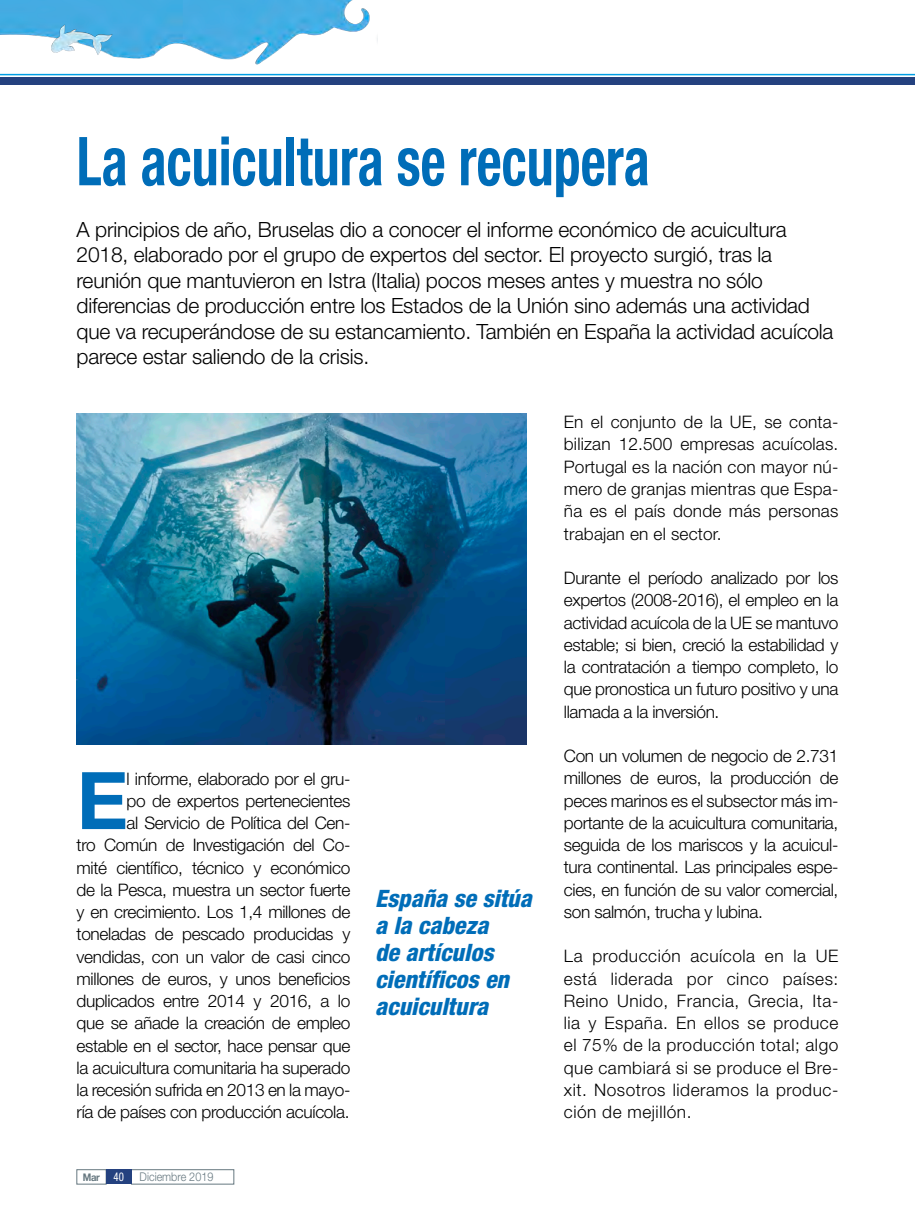
<style>
.page{position:relative;width:915px;height:1212px;background:#fff}
.page>*{position:absolute;margin:0;border:0;box-sizing:border-box;transform-origin:0 0}
.texto_general{font:700 79.65px "Helvetica Neue LT Std";color:#006db8}
.t1{font:700 condensed 67.5px "Helvetica Neue LT Std";color:#006db8;scale:.8 1}
.texto_frases_destaca{font:italic 800 condensed 24px/27px "Helvetica Neue LT Std";color:#006db8}
.Entradilla_reportaje{font:300 21px/25.5px "Helvetica Neue LT Std";letter-spacing:-.01em;color:#000}
.texto_general-2{font:300 17.25px/22.2px "Helvetica Neue LT Std";letter-spacing:-.02em;color:#000;text-align:justify}
.t2{font:300 12px "Helvetica Neue LT Std";color:#667880;scale:.9 1}
.t3{font:700 10.5px "Helvetica Neue LT Std";color:#667880;scale:.9 1}
.s1{font-weight:400;font-stretch:condensed;font-size:12px;color:#fff}
</style>
<div class="page">
<div style="left:131px;top:1169px;width:103px;height:15px;border:1px solid #667880"></div>
<div style="left:77px;top:1169px;width:29px;height:15px;border:1px solid #667880"></div>
<div style="left:106px;top:1169px;width:26px;height:15px;background:#24417f"></div>
<hr style="left:0;top:74px;width:914px;height:1px;background:#009ee3">
<div style="left:0;top:77px;width:914px;height:8px;background:#24417f"></div>
<img style="left:0;top:0;width:377px;height:76px">
<img style="left:22px;top:21px;width:109px;height:47px">
<img style="left:77px;top:413px;width:449px;height:332px">
<p class="t1" style="left:77px;top:120px;width:717px">La acuicultura se recupera</p>
<p class="Entradilla_reportaje" style="left:77px;top:216px;width:758px">A principios de año, Bruselas dio a conocer el informe económico de acuicultura 2018, elaborado por el grupo de expertos del sector. El proyecto surgió, tras la reunión que mantuvieron en Istra (Italia) pocos meses antes y muestra no sólo diferencias de producción entre los Estados de la Unión sino además una actividad que va recuperándose de su estancamiento. También en España la actividad acuícola parece estar saliendo de la crisis.</p>
<p class="texto_general-2" style="left:77px;top:767px;width:275px;text-align:right">l informe, elaborado por el gru-<br>po de expertos pertenecientes<br>al Servicio de Política del Cen-<br>tro Común de Investigación del Co&shy;mité científico, técnico y económico de la Pesca, muestra un sector fuerte y en crecimiento. Los 1,4 millones de toneladas de pescado producidas y vendidas, con un valor de casi cinco millones de euros, y unos beneficios duplicados entre 2014 y 2016, a lo que se añade la creación de empleo estable en el sector, hace pensar que la acuicultura comunitaria ha superado la recesión sufrida en 2013 en la mayo&shy;ría de países con producción acuícola.</p>
<p class="texto_general" style="left:77px;top:751px;width:53px">E</p>
<p class="t3" style="left:83px;top:1171px;width:47px">Mar <span class="s1">40</span></p>
<p class="t2" style="left:140px;top:1169px;width:83px">Diciembre 2019</p>
<p class="texto_frases_destaca" style="left:375px;top:885px;width:158px">España se sitúa a la cabeza<br>de artículos científicos en acuicultura</p>
<p class="texto_general-2" style="left:563px;top:411px;width:276px">En el conjunto de la UE, se conta&shy;bilizan 12.500 empresas acuícolas.<br>Portugal es la nación con mayor nú&shy;mero de granjas mientras que Espa&shy;ña es el país donde más personas trabajan en el sector.</p>
<p class="texto_general-2" style="left:563px;top:566px;width:276px">Durante el período analizado por los expertos (2008-2016), el empleo en la actividad acuícola de la UE se mantuvo estable; si bien, creció la estabilidad y la contratación a tiempo completo, lo que pronostica un futuro positivo y una llamada a la inversión.</p>
<p class="texto_general-2" style="left:563px;top:744px;width:276px">Con un volumen de negocio de 2.731 millones de euros, la producción de peces marinos es el subsector más im&shy;portante de la acuicultura comunitaria, seguida de los mariscos y la acuicul&shy;tura continental. Las principales espe&shy;cies, en función de su valor comercial, son salmón, trucha y lubina.</p>
<p class="texto_general-2" style="left:563px;top:945px;width:276px">La producción acuícola en la UE está liderada por cinco países:<br>Reino Unido, Francia, Grecia, Ita&shy;lia y España. En ellos se produce el 75% de la producción total; algo que cambiará si se produce el Bre&shy;xit. Nosotros lideramos la produc&shy;ción de mejillón.</p>
</div>
